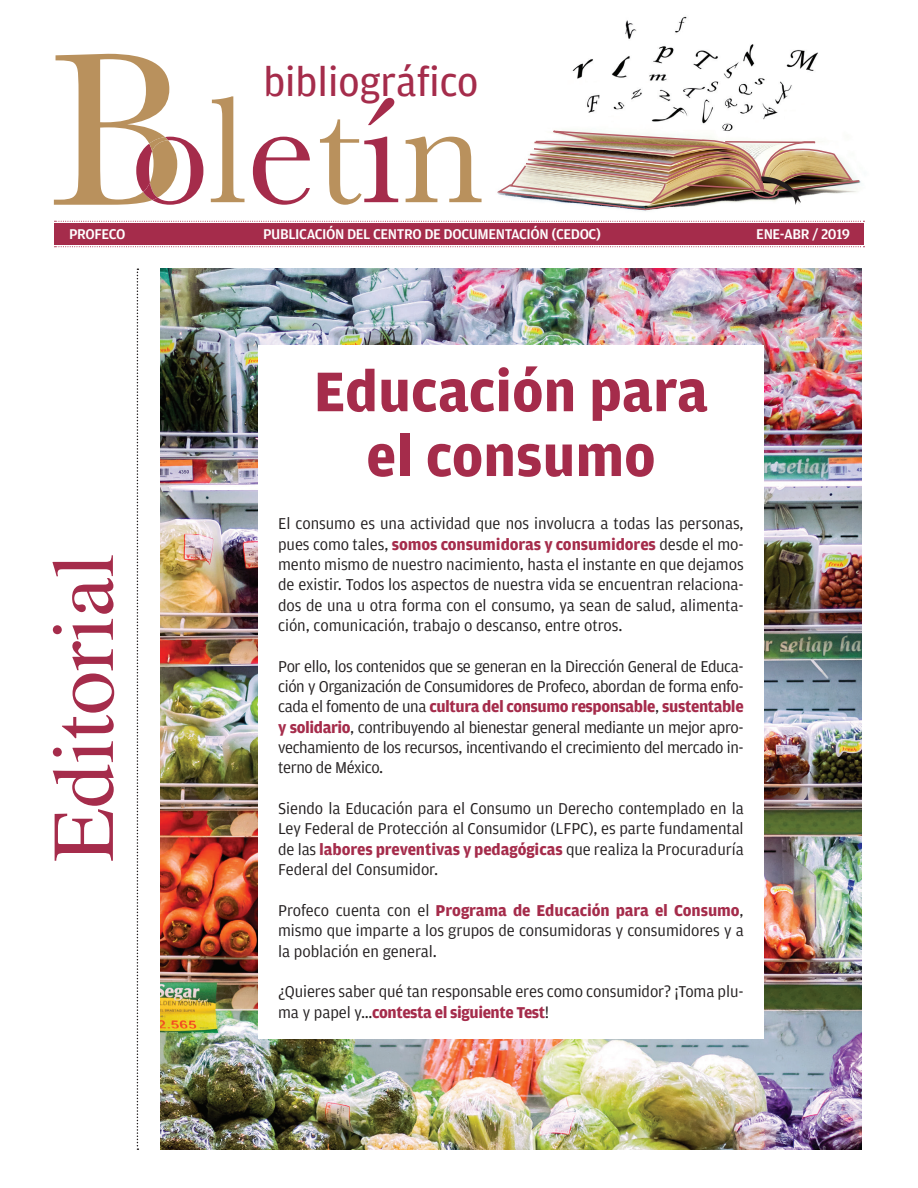
<style>
.page{position:relative;width:918px;height:1188px;background:#fff}
.page>*{position:absolute;margin:0;border:0;box-sizing:border-box;transform-origin:0 0}
.t1{font:700 59.25px/64.8px "Amplitude";color:#a52c4b;text-align:center}
.t2{font:42px "Amplitude";color:#a52c4b}
.t3{font:16.65px/20.4px "Amplitude";letter-spacing:-.005em;color:#231f20;text-align:justify}
.t4{font:500 15px "Amplitude";letter-spacing:-.025em;color:#fff}
.s1{font-weight:700;color:#a52c4b}
</style>
<div class="page">
<img style="left:160px;top:269px;width:702px;height:881px">
<div style="left:258px;top:345px;width:506px;height:694px;background:#fff"></div>
<img style="left:488px;top:16px;width:377px;height:206px">
<svg style="left:54px;top:54px;width:149px;height:151px"></svg>
<svg style="left:211px;top:96px;width:34px;height:106px"></svg>
<svg style="left:253px;top:137px;width:57px;height:68px"></svg>
<svg style="left:320px;top:98px;width:78px;height:107px"></svg>
<svg style="left:406px;top:137px;width:76px;height:65px"></svg>
<div style="left:54px;top:223px;width:810px;height:22px;background:#a52c4b"></div>
<svg style="left:55px;top:221px;width:809px;height:1px"></svg>
<svg style="left:55px;top:246px;width:809px;height:1px"></svg>
<svg style="left:53px;top:555px;width:61px;height:306px"></svg>
<img style="left:495px;top:123px;width:366px;height:88px">
<svg style="left:137px;top:269px;width:1px;height:881px"></svg>
<h2 class="t2" style="left:263px;top:59px;width:217px">bibliográfico</h2>
<p class="t4" style="left:69px;top:226px;width:58px">PROFECO</p>
<p class="t4" style="left:263px;top:226px;width:340px">PUBLICACIÓN DEL CENTRO DE DOCUMENTACIÓN (CEDOC)</p>
<p class="t4" style="left:756px;top:226px;width:95px">ENE-ABR / 2019</p>
<h1 class="t1" style="left:314px;top:360px;width:396px">Educación para el consumo</h1>
<p class="t3" style="left:278px;top:514px;width:467px">El consumo es una actividad que nos involucra a todas las personas, pues como tales, <span class="s1">somos consumidoras y consumidores</span> desde el mo&shy;mento mismo de nuestro nacimiento, hasta el instante en que dejamos de existir. Todos los aspectos de nuestra vida se encuentran relaciona&shy;dos de una u otra forma con el consumo, ya sean de salud, alimenta&shy;ción, comunicación, trabajo o descanso, entre otros.</p>
<p class="t3" style="left:278px;top:656px;width:467px">Por ello, los contenidos que se generan en la Dirección General de Educa&shy;ción y Organización de Consumidores de Profeco, abordan de forma enfo&shy;cada el fomento de una <span class="s1">cultura del consumo responsable</span>, <span class="s1">sustentable y solidario</span>, contribuyendo al bienestar general mediante un mejor apro&shy;vechamiento de los recursos, incentivando el crecimiento del mercado in&shy;terno de México.</p>
<p class="t3" style="left:278px;top:799px;width:467px">Siendo la Educación para el Consumo un Derecho contemplado en la Ley Federal de Protección al Consumidor (LFPC), es parte fundamental de las <span class="s1">labores preventivas y pedagógicas</span> que realiza la Procuraduría Federal del Consumidor.</p>
<p class="t3" style="left:278px;top:900px;width:467px">Profeco cuenta con el <span class="s1">Programa de Educación para el Consumo</span>, mismo que imparte a los grupos de consumidoras y consumidores y a la población en general.</p>
<p class="t3" style="left:278px;top:982px;width:467px">¿Quieres saber qué tan responsable eres como consumidor? ¡Toma plu&shy;ma y papel y…<span class="s1">contesta el siguiente Test</span>!</p>
</div>
